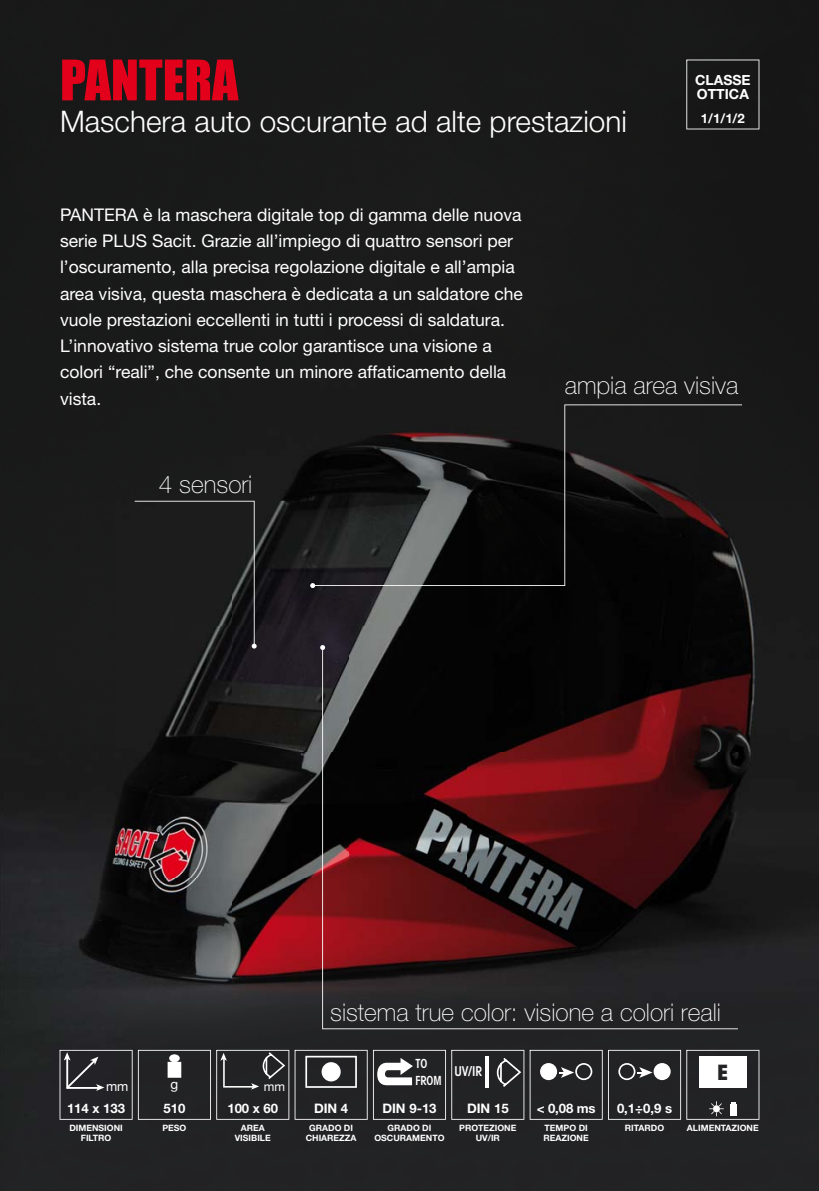
<style>
.page{position:relative;width:819px;height:1191px;background:#fff}
.page>*{position:absolute;margin:0;border:0;box-sizing:border-box;transform-origin:0 0}
.t1{font:51.62px "Impact";color:#e2001a}
.t2{font:300 29.75px "Helvetica Neue LT Std";color:#fff}
.t3{font:100 24.5px "Helvetica Neue LT Std";color:#fff}
.t4{font:700 20.3px "Futura";color:#232224}
.t5{font:17.5px/26.2px "Helvetica Neue LT Std";color:#fff}
.t6{font:700 14px/14px "Helvetica Neue LT Std";color:#fff}
.t7{font:600 condensed 13.47px "Avant Garde";color:#fff;scale:.9 1}
.t8{font:13.47px "Helvetica Neue";color:#fff}
.t9{font:700 13.12px "Helvetica Neue LT Std";color:#fff}
.t10{font:13.12px "Helvetica Neue";color:#fff}
.t11{font:600 condensed 12.6px "Avant Garde";color:#fff;scale:.9 1}
.t12{font:12.42px "Helvetica Neue";color:#fff}
.t13{font:700 8.75px/10.5px "Helvetica Neue LT Std";color:#fff;text-align:center}
</style>
<div class="page">
<img style="left:0;top:0;width:819px;height:1191px">
<svg style="left:135px;top:501px;width:122px;height:147px;background:#1e1e1e"></svg>
<svg style="left:310px;top:583px;width:5px;height:5px"></svg>
<svg style="left:313px;top:404px;width:429px;height:182px;background:#1c1b1b"></svg>
<svg style="left:320px;top:645px;width:5px;height:5px"></svg>
<svg style="left:322px;top:647px;width:415px;height:382px;background:#341618"></svg>
<div style="left:686px;top:60px;width:73px;height:69px;background:#171717"></div>
<svg style="left:60px;top:1049px;width:307px;height:70px;background:#363739"></svg>
<svg style="left:373px;top:1049px;width:229px;height:70px;background:#3a3a3c"></svg>
<svg style="left:608px;top:1049px;width:151px;height:70px"></svg>
<h1 class="t1" style="left:60px;top:48px;width:180px">PANTERA</h1>
<h2 class="t2" style="left:60px;top:111px;width:568px">Maschera auto oscurante ad alte prestazioni</h2>
<p class="t6" style="left:695px;top:75px;width:57px">CLASSE<br>OTTICA</p>
<p class="t9" style="left:701px;top:114px;width:45px">1/1/1/2</p>
<p class="t5" style="left:60px;top:204px;width:464px">PANTERA è la maschera digitale top di gamma delle nuova serie PLUS Sacit. Grazie all’impiego di quattro sensori per l’oscuramento, alla precisa regolazione digitale e all’ampia area visiva, questa maschera è dedicata a un saldatore che vuole prestazioni eccellenti in tutti i processi di saldatura.<br>L’innovativo sistema true color garantisce una visione a colori “reali”, che consente un minore affaticamento della vista.</p>
<h3 class="t3" style="left:159px;top:476px;width:95px">4 sensori</h3>
<h3 class="t3" style="left:564px;top:376px;width:175px">ampia area visiva</h3>
<p class="t10" style="left:106px;top:1078px;width:24px">mm</p>
<p class="t9" style="left:67px;top:1104px;width:60px">114 x 133</p>
<p class="t8" style="left:170px;top:1076px;width:9px">g</p>
<p class="t9" style="left:163px;top:1104px;width:23px">510</p>
<p class="t12" style="left:264px;top:1079px;width:23px">mm</p>
<p class="t9" style="left:227px;top:1104px;width:52px">100 x 60</p>
<h3 class="t3" style="left:330px;top:1003px;width:392px">sistema true color: visione a colori reali</h3>
<p class="t11" style="left:415px;top:1058px;width:15px">TO</p>
<p class="t11" style="left:415px;top:1075px;width:31px">FROM</p>
<p class="t9" style="left:314px;top:1104px;width:36px">DIN 4</p>
<p class="t9" style="left:382px;top:1104px;width:56px">DIN 9-13</p>
<p class="t7" style="left:454px;top:1066px;width:32px">UV/IR</p>
<p class="t9" style="left:467px;top:1104px;width:43px">DIN 15</p>
<p class="t9" style="left:537px;top:1104px;width:60px">&lt; 0,08 ms</p>
<p class="t9" style="left:617px;top:1104px;width:57px">0,1÷0,9 s</p>
<p class="t4" style="left:717px;top:1062px;width:13px">E</p>
<p class="t13" style="left:69px;top:1123px;width:55px">DIMENSIONI<br>FILTRO</p>
<p class="t13" style="left:162px;top:1123px;width:25px">PESO</p>
<p class="t13" style="left:687px;top:1123px;width:73px">ALIMENTAZIONE</p>
<p class="t13" style="left:309px;top:1123px;width:45px">GRADO DI</p>
<p class="t13" style="left:625px;top:1123px;width:41px">RITARDO</p>
<p class="t13" style="left:306px;top:1134px;width:52px">CHIAREZZA</p>
<p class="t13" style="left:374px;top:1123px;width:72px">GRADO DI<br>OSCURAMENTO</p>
<p class="t13" style="left:459px;top:1123px;width:59px">PROTEZIONE<br>UV/IR</p>
<p class="t13" style="left:543px;top:1123px;width:47px;text-align:left">TEMPO DI<br>REAZIONE</p>
<p class="t13" style="left:235px;top:1123px;width:37px">AREA<br>VISIBILE</p>
</div>
